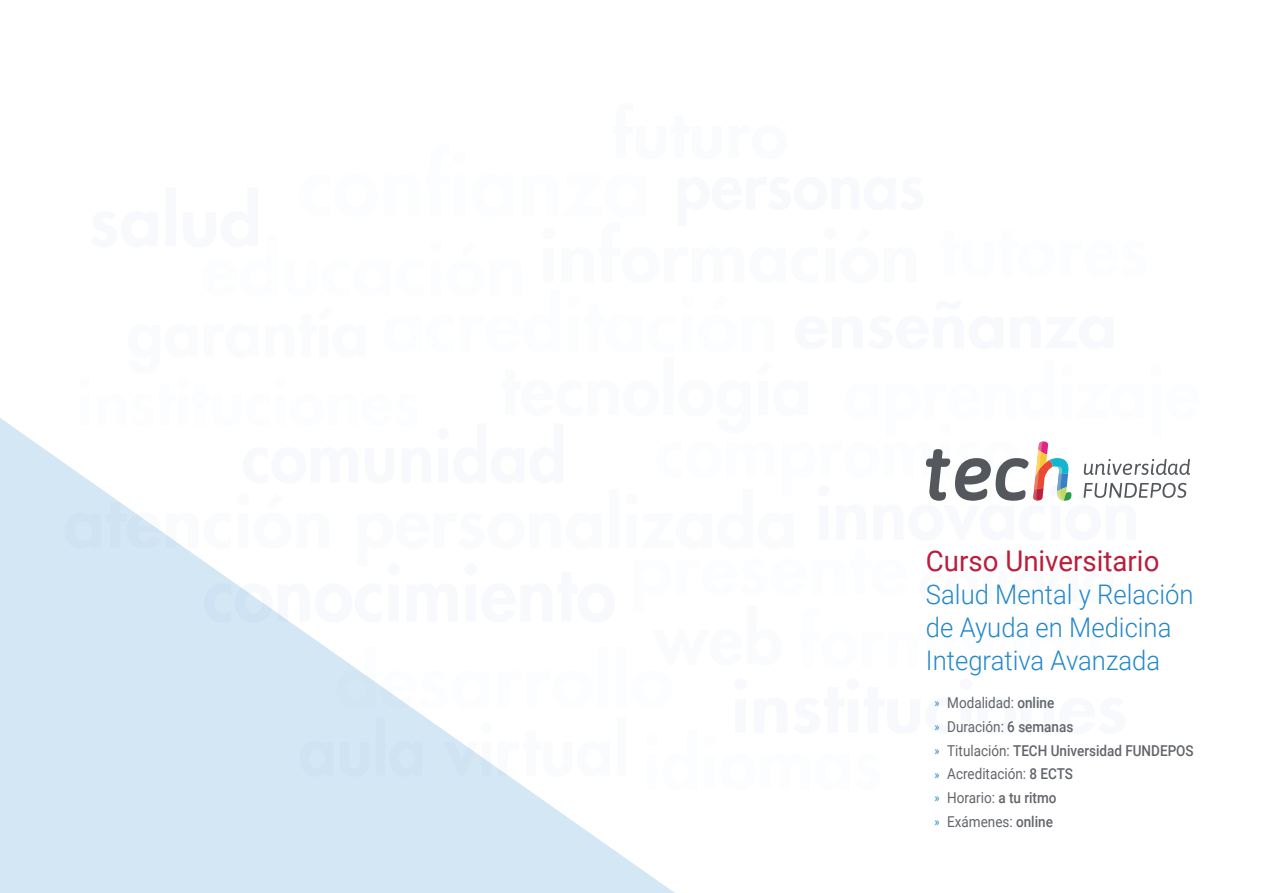
<style>
.page{position:relative;width:1263px;height:893px;background:#fff}
.page>*{position:absolute;margin:0;border:0;box-sizing:border-box;transform-origin:0 0}
.t1{font:28.5px "Roboto";color:#ba1e3c}
.t2{font:300 27px/33px "Roboto";color:#2488c9;scale:.95 1}
.t3{font:15px/23.7px "Roboto";color:#61646a;scale:.9 1}
.s1{font-size:12px;color:#2488c9}
.s2{font-weight:500}
</style>
<div class="page">
<svg style="left:0;top:418px;width:675px;height:475px;background:#d8e9f5"></svg>
<svg style="left:64px;top:418px;width:1126px;height:372px"></svg>
<h1 class="t1" style="left:926px;top:541px;width:235px">Curso Universitario</h1>
<h2 class="t2" style="left:926px;top:577px;width:283px">Salud Mental y Relación de Ayuda en Medicina<br>Integrativa Avanzada</h2>
<p class="t3" style="left:934px;top:690px;width:290px"><span class="s1">»</span> Modalidad: <span class="s2">online<br></span><span class="s1">»</span> Duración: <span class="s2">6 semanas<br></span><span class="s1">»</span> Titulación: <span class="s2">TECH Universidad FUNDEPOS </span><span class="s1">»</span> Acreditación: <span class="s2">8 ECTS<br></span><span class="s1">»</span> Horario: <span class="s2">a tu ritmo<br></span><span class="s1">»</span> Exámenes: <span class="s2">online</span></p>
</div>
